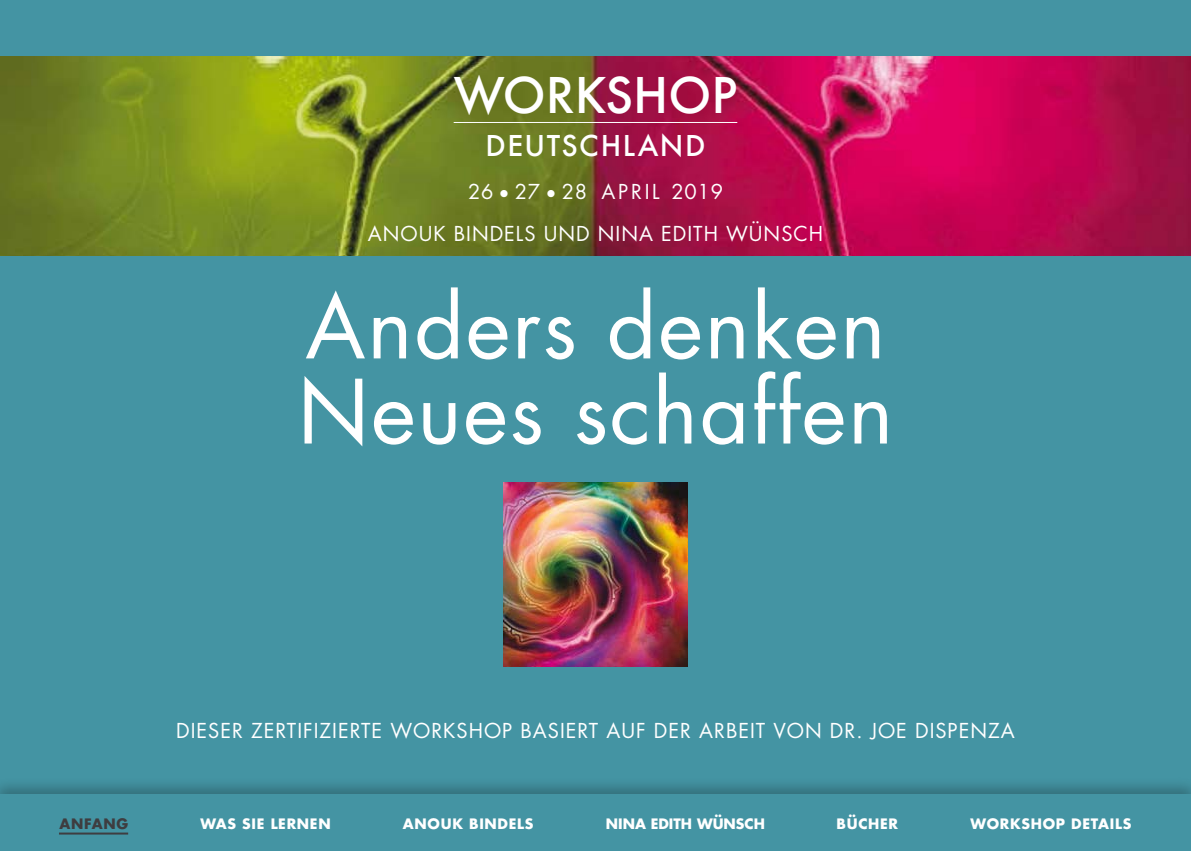
<style>
.page{position:relative;width:1191px;height:851px;background:#fff}
.page>*{position:absolute;margin:0;border:0;box-sizing:border-box;transform-origin:0 0}
.t1{font:86px/85px "Futura";color:#fff}
.t2{font:500 48px "Futura";color:#fff}
.t3{font:500 28px "Futura";letter-spacing:.05em;color:#fff}
.t4{font:20px/42.6px "Futura";letter-spacing:.05em;color:#fff;text-align:center}
.t5{font:700 14px "Futura";letter-spacing:.05em;color:#fff}
.t6{font:700 14px "Futura";color:#fff}
.t7{font:700 14px "Futura";letter-spacing:.05em;color:#3e3d40}
</style>
<div class="page">
<div style="left:0;top:255px;width:1191px;height:595px;background:#4494a3"></div>
<div style="left:0;top:776px;width:1191px;height:74px;background:#000;opacity:.25"></div>
<div style="left:0;top:794px;width:1191px;height:56px;background:#4494a3"></div>
<div style="left:0;top:0;width:1191px;height:57px;background:#4494a3"></div>
<img style="left:0;top:57px;width:1191px;height:198px">
<hr style="left:454px;top:122px;width:283px;height:1px;background:#fff">
<img style="left:503px;top:482px;width:184px;height:184px">
<hr style="left:59px;top:832px;width:69px;height:2px;background:#3e3d40">
<h2 class="t2" style="left:454px;top:63px;width:285px">WORKSHOP</h2>
<h3 class="t3" style="left:485px;top:126px;width:221px">DEUTSCHLAND</h3>
<p class="t4" style="left:368px;top:169px;width:457px">26 ● 27 ● 28 april 2019<br>Anouk Bindels und N ina Edith Wünsch</p>
<h1 class="t1" style="left:297px;top:283px;width:597px">Anders denken<br>Neues schaffen</h1>
<p class="t4" style="left:176px;top:708px;width:12px">DIESER</p>
<p class="t4" style="left:251px;top:708px;width:23px">ZERTI</p>
<p class="t4" style="left:303px;top:708px;width:40px">FIZIERTE</p>
<p class="t4" style="left:390px;top:708px;width:38px">WORKSHOP</p>
<p class="t4" style="left:520px;top:708px;width:25px">BASIERT</p>
<p class="t4" style="left:606px;top:708px;width:61px">AU F DER</p>
<p class="t4" style="left:699px;top:708px;width:49px">ARBEIT</p>
<p class="t4" style="left:773px;top:708px;width:31px">VON</p>
<p class="t4" style="left:830px;top:708px;width:98px">DR. JOE DISPEN</p>
<p class="t4" style="left:988px;top:708px;width:28px">ZA</p>
<p class="t7" style="left:60px;top:813px;width:70px">ANFANG</p>
<p class="t5" style="left:200px;top:813px;width:132px">WAS SIE LERNEN</p>
<p class="t5" style="left:403px;top:813px;width:132px">ANOUK BINDELS</p>
<p class="t6" style="left:606px;top:813px;width:161px">NINA EDITH WÜNSCH</p>
<p class="t5" style="left:836px;top:813px;width:63px">BÜCHER</p>
<p class="t5" style="left:970px;top:813px;width:29px">WORKSHO</p>
<p class="t5" style="left:1055px;top:813px;width:25px">P DETAILS</p>
</div>
